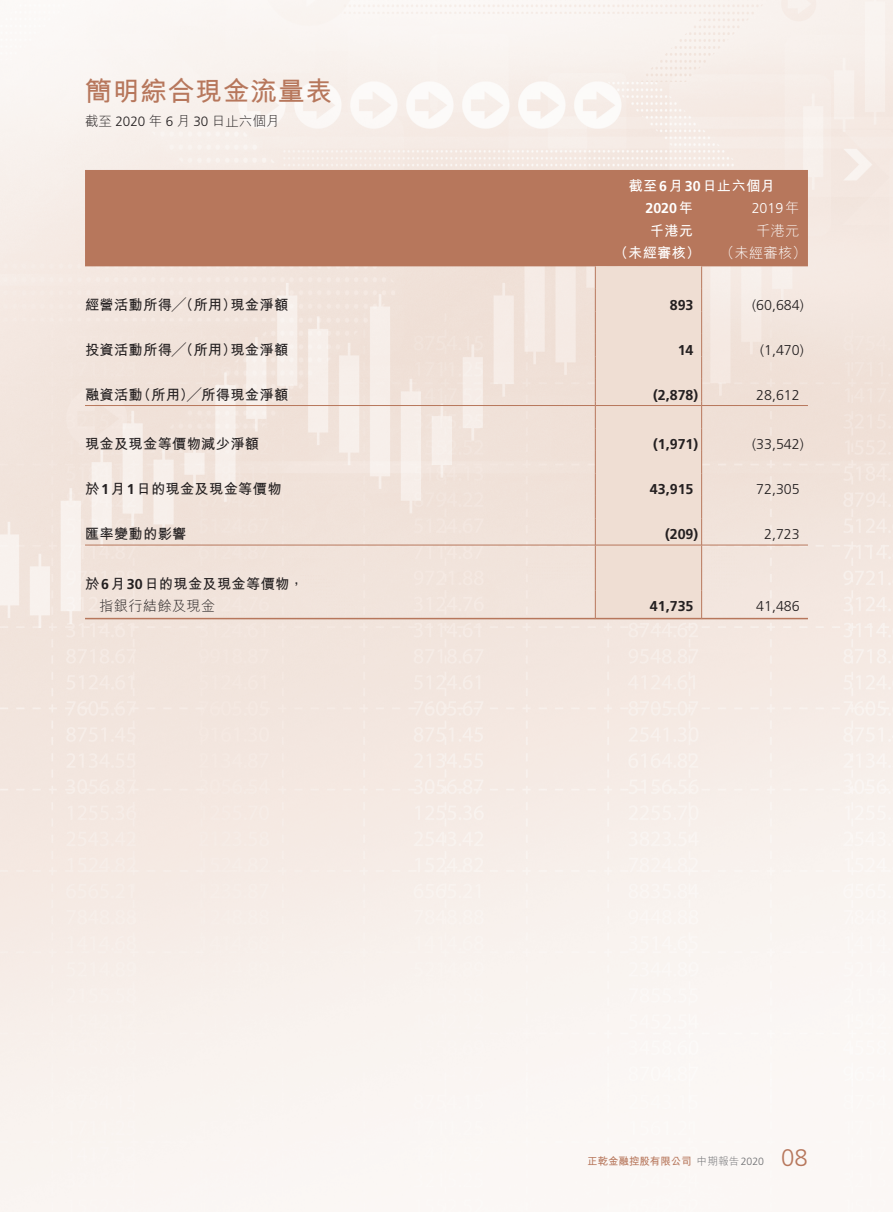
<style>
.page{position:relative;width:893px;height:1212px;background:#fff}
.page>*{position:absolute;margin:0;border:0;box-sizing:border-box;transform-origin:0 0}
.t1{font:700 27px "M Hei HK";letter-spacing:.02em;color:#b7775c}
.t2{font:300 24px "Frutiger LT Std";color:#b7775c}
._50_Table_txt{font:700 14.25px "M Hei HK";letter-spacing:.02em;color:#231f20}
._50_Table_txt-2{font:300 14.25px "Frutiger LT Std";color:#231f20}
._50_Table_txt-3{font:700 14.25px "Frutiger LT Std";color:#231f20}
._50_Table_txt-4{font:700 14.25px "M Hei HK";letter-spacing:.02em;color:#fff}
._50_Table_txt-5{font:300 14.25px "M Hei HK";letter-spacing:.02em;color:#fff}
._50_Table_txt-6{font:300 14.25px "M Hei HK";letter-spacing:.02em;color:#231f20}
._50_Table_txt-7{font:300 14.25px "Frutiger LT Std";color:#fff}
._50_Table_txt-8{font:700 14.25px "Frutiger LT Std";color:#fff}
.t3{font:300 13.5px "M Hei HK";color:#231f20}
.t4{font:700 10.5px "M Hei HK";letter-spacing:-.005em;color:#b7775c}
.t5{font:300 10.5px "M Hei HK";color:#6c6d70}
.s1{font-family:"Frutiger LT Std"}
.s2{font-family:"M Hei HK"}
</style>
<div class="page">
<img style="left:0;top:0;width:893px;height:1212px">
<div style="left:85px;top:170px;width:723px;height:96px;background:#b7775c"></div>
<div style="left:595px;top:266px;width:107px;height:353px;background:#efded3"></div>
<hr style="left:85px;top:405px;width:510px;height:1px;background:#b7775c">
<hr style="left:596px;top:405px;width:105px;height:1px;background:#b7775c">
<hr style="left:702px;top:405px;width:106px;height:1px;background:#b7775c">
<hr style="left:85px;top:545px;width:510px;height:1px;background:#b7775c">
<hr style="left:596px;top:545px;width:105px;height:1px;background:#b7775c">
<hr style="left:702px;top:545px;width:106px;height:1px;background:#b7775c">
<hr style="left:85px;top:618px;width:510px;height:1px;background:#b7775c">
<hr style="left:596px;top:618px;width:105px;height:1px;background:#b7775c">
<hr style="left:702px;top:618px;width:106px;height:1px;background:#b7775c">
<p class="t1" style="left:85px;top:71px;width:249px">簡明綜合現金流量表</p>
<p class="t3" style="left:85px;top:114px;width:196px">截至 <span class="s1">2020</span> 年 <span class="s1">6</span> 月 <span class="s1">30</span> 日止六個月</p>
<p class="_50_Table_txt-4" style="left:628px;top:175px;width:148px">截至<span class="s1">6</span>月<span class="s1">30</span>日止六個月</p>
<p class="_50_Table_txt-7" style="left:752px;top:200px;width:49px">2019 <span class="s2">年</span></p>
<p class="_50_Table_txt-8" style="left:645px;top:200px;width:49px">2020<span class="s2">年</span></p>
<p class="_50_Table_txt-4" style="left:650px;top:220px;width:45px">千港元</p>
<p class="_50_Table_txt-5" style="left:756px;top:223px;width:45px">千港元</p>
<p class="_50_Table_txt-4" style="left:614px;top:243px;width:88px">（未經審核）</p>
<p class="_50_Table_txt-5" style="left:720px;top:246px;width:88px">（未經審核(</p>
<p class="_50_Table_txt" style="left:85px;top:294px;width:153px">經營活動所得╱（所用）</p>
<p class="_50_Table_txt" style="left:230px;top:294px;width:59px">現金淨額</p>
<p class="_50_Table_txt-3" style="left:670px;top:296px;width:25px">893</p>
<p class="_50_Table_txt-2" style="left:752px;top:297px;width:53px">)60,684(</p>
<p class="_50_Table_txt" style="left:85px;top:339px;width:153px">投資活動所得╱（所用）</p>
<p class="_50_Table_txt" style="left:230px;top:339px;width:59px">現金淨額</p>
<p class="_50_Table_txt-3" style="left:678px;top:341px;width:17px">14</p>
<p class="_50_Table_txt-2" style="left:760px;top:342px;width:45px">)1,470(</p>
<p class="_50_Table_txt" style="left:137px;top:384px;width:153px">（所用）╱所得現金淨額</p>
<p class="_50_Table_txt" style="left:85px;top:384px;width:59px">融資活動</p>
<p class="_50_Table_txt-3" style="left:653px;top:386px;width:47px">)2,878(</p>
<p class="_50_Table_txt-2" style="left:756px;top:387px;width:45px">28,612</p>
<p class="_50_Table_txt" style="left:85px;top:433px;width:176px">現金及現金等價物減少淨額</p>
<p class="_50_Table_txt-3" style="left:653px;top:436px;width:47px">)1,971(</p>
<p class="_50_Table_txt-2" style="left:752px;top:436px;width:53px">)33,542(</p>
<p class="_50_Table_txt" style="left:85px;top:478px;width:198px">於<span class="s1">1</span>月<span class="s1">1</span>日的現金及現金等價物</p>
<p class="_50_Table_txt-3" style="left:650px;top:481px;width:45px">43,915</p>
<p class="_50_Table_txt-2" style="left:756px;top:481px;width:45px">72,305</p>
<p class="_50_Table_txt" style="left:85px;top:523px;width:103px">匯率變動的影響</p>
<p class="_50_Table_txt" style="left:85px;top:573px;width:220px">於<span class="s1">6</span>月<span class="s1">30</span>日的現金及現金等價物，</p>
<p class="_50_Table_txt-3" style="left:665px;top:526px;width:35px">)209(</p>
<p class="_50_Table_txt-2" style="left:764px;top:526px;width:37px">2,723</p>
<p class="_50_Table_txt-6" style="left:99px;top:599px;width:117px">指銀行結餘及現金</p>
<p class="_50_Table_txt-3" style="left:650px;top:598px;width:45px">41,735</p>
<p class="_50_Table_txt-2" style="left:756px;top:598px;width:45px">41,486</p>
<p class="t4" style="left:587px;top:1154px;width:106px">正乾金融控股有限公司</p>
<p class="t5" style="left:697px;top:1156px;width:69px">中期報告<span class="s1">2020</span></p>
<p class="t2" style="left:781px;top:1144px;width:28px">08</p>
</div>
